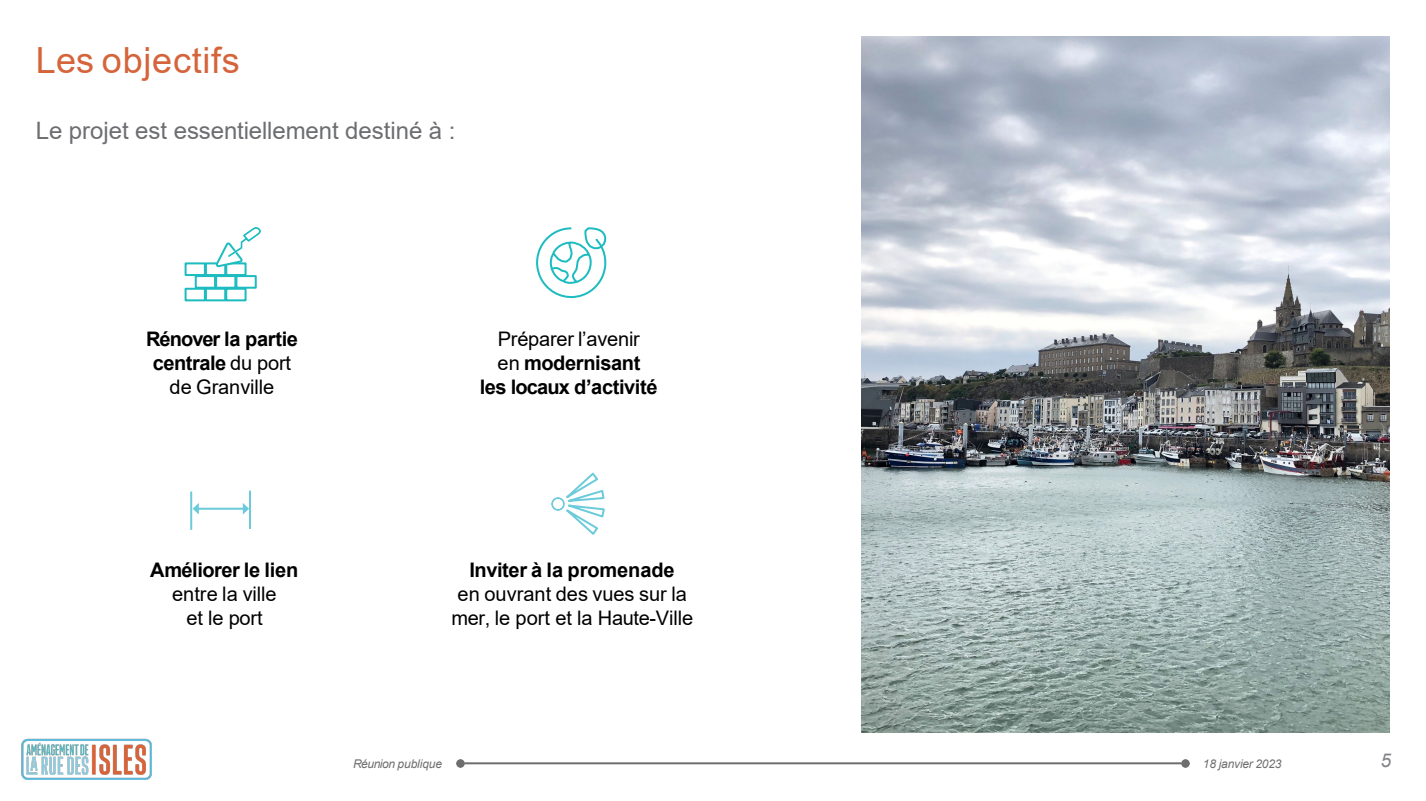
<style>
.page{position:relative;width:1426px;height:801px;background:#fff}
.page>*{position:absolute;margin:0;border:0;box-sizing:border-box;transform-origin:0 0}
.t1{font:36px "Arial";letter-spacing:.02em;color:#d5643b}
.t2{font:24px "Arial";letter-spacing:-.005em;color:#6d6e71}
.t3{font:20px/24px "Arial";letter-spacing:-.005em;color:#000;text-align:center}
.t4{font:700 20px/24px "Arial";letter-spacing:-.02em;color:#000;text-align:center}
.t5{font:italic 19px "Arial";color:#808285}
.t6{font:italic 12px "Arial";letter-spacing:-.015em;color:#6e6e6e}
.s1{font-weight:400}
.s2{font-weight:700}
</style>
<div class="page">
<img style="left:22px;top:738px;width:130px;height:42px">
<hr style="left:461px;top:761px;width:724px;height:2px;background:#6e6e6e">
<svg style="left:457px;top:759px;width:8px;height:7px"></svg>
<svg style="left:1181px;top:759px;width:8px;height:7px"></svg>
<svg style="left:536px;top:227px;width:71px;height:72px"></svg>
<img style="left:861px;top:36px;width:529px;height:696px">
<div style="left:225px;top:287px;width:22px;height:14px;border:2px solid #1cbcc0"></div>
<div style="left:205px;top:287px;width:21px;height:14px;border:2px solid #1cbcc0"></div>
<div style="left:185px;top:287px;width:21px;height:14px;border:2px solid #1cbcc0"></div>
<div style="left:235px;top:275px;width:22px;height:13px;border:2px solid #1cbcc0"></div>
<div style="left:215px;top:275px;width:21px;height:13px;border:2px solid #1cbcc0"></div>
<div style="left:195px;top:275px;width:21px;height:13px;border:2px solid #1cbcc0"></div>
<div style="left:225px;top:262px;width:22px;height:14px;border:2px solid #1cbcc0"></div>
<div style="left:205px;top:262px;width:21px;height:14px;border:2px solid #1cbcc0"></div>
<div style="left:185px;top:262px;width:21px;height:14px;border:2px solid #1cbcc0"></div>
<svg style="left:215px;top:242px;width:29px;height:26px"></svg>
<img style="left:229px;top:227px;width:31px;height:30px">
<svg style="left:566px;top:472px;width:39px;height:63px"></svg>
<img style="left:551px;top:497px;width:14px;height:13px">
<hr style="left:197px;top:507px;width:48px;height:2px;background:#6ccbda">
<svg style="left:193px;top:503px;width:6px;height:11px"></svg>
<svg style="left:243px;top:503px;width:6px;height:11px"></svg>
<hr style="left:249px;top:490px;width:2px;height:38px;background:#6ccbda">
<hr style="left:190px;top:491px;width:2px;height:38px;background:#6ccbda">
<h2 class="t1" style="left:36px;top:35px;width:205px">Les objectifs</h2>
<p class="t2" style="left:36px;top:114px;width:421px">Le projet est essentiellement destiné à :</p>
<p class="t4" style="left:146px;top:327px;width:154px">Rénover la partie centrale <span class="s1">du port de Granville</span></p>
<p class="t3" style="left:498px;top:327px;width:144px;text-align:left">Préparer l’avenir en <span class="s2">modernisant</span></p>
<p class="t4" style="left:480px;top:375px;width:179px">les locaux d’activité</p>
<p class="t4" style="left:150px;top:558px;width:149px">Améliorer le lien</p>
<p class="t3" style="left:172px;top:581px;width:106px">entre la ville et le port</p>
<p class="t4" style="left:469px;top:558px;width:207px">Inviter à la promenade</p>
<p class="t3" style="left:451px;top:582px;width:243px">en ouvrant des vues sur la mer, le port et la Haute-Ville</p>
<p class="t6" style="left:353px;top:755px;width:91px">Réunion publique</p>
<p class="t6" style="left:1203px;top:755px;width:80px">18 janvier 2023</p>
<p class="t5" style="left:1381px;top:747px;width:12px">5</p>
</div>
